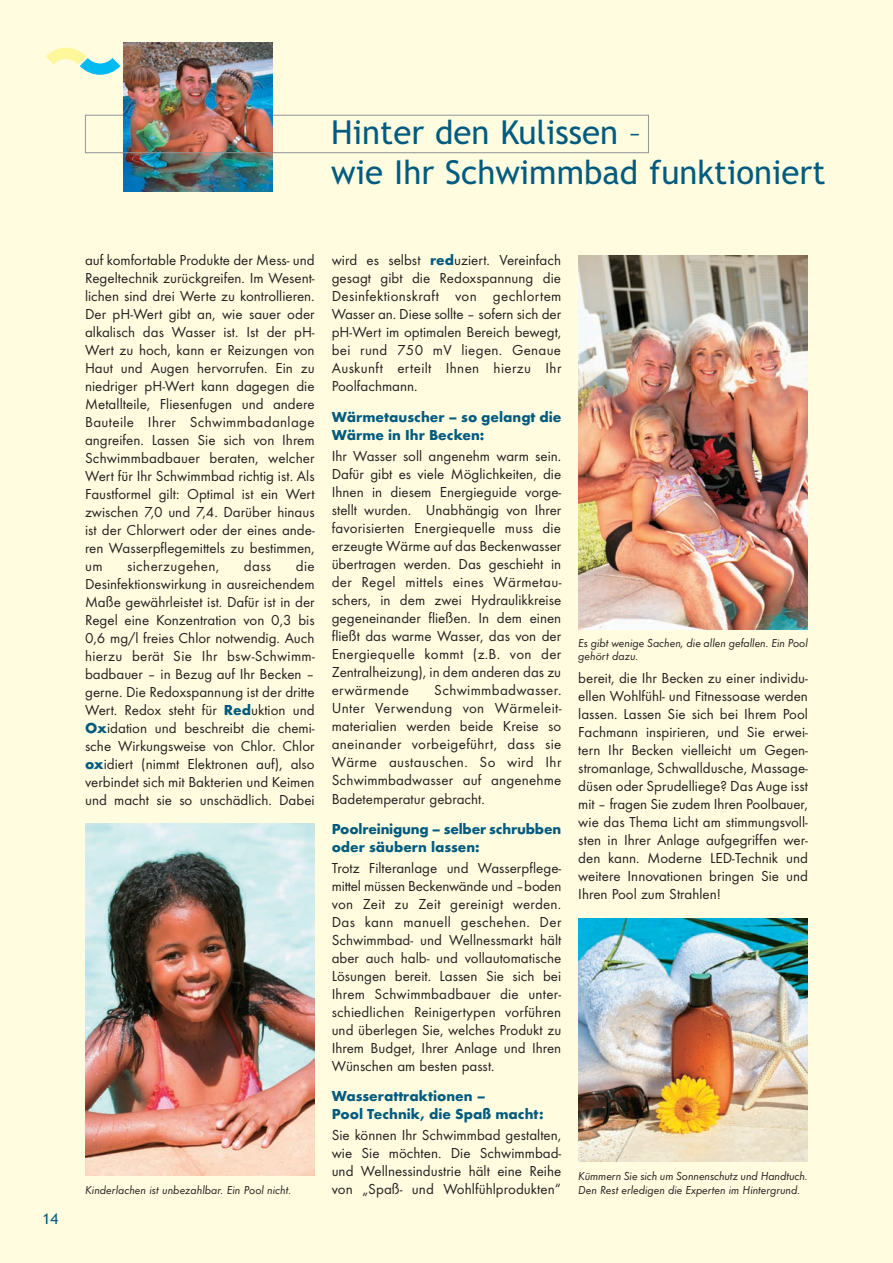
<style>
.page{position:relative;width:893px;height:1263px;background:#fffce0}
.page>*{position:absolute;margin:0;border:0;box-sizing:border-box;transform-origin:0 0}
.t1{font:33px/39.6px "Trebuchet MS";color:#005b7f}
.t2{font:15px/18px "Futura T";color:#231f20;text-align:justify}
.t3{font:700 15px/18px "Futura T";color:#005b7f}
.t4{font:15px "Futura T";letter-spacing:.025em;color:#231f20}
.t5{font:15px "Trebuchet MS";color:#005b7f}
.t6{font:italic 12px/13.5px "Futura T";color:#231f20}
.s1{font-weight:700;color:#005b7f}
</style>
<div class="page">
<svg style="left:46px;top:48px;width:75px;height:27px"></svg>
<div style="left:85px;top:115px;width:564px;height:38px;border:1px solid #939598"></div>
<img style="left:123px;top:43px;width:149px;height:148px">
<hr style="left:123px;top:152px;width:149px;height:1px;background:#939598">
<img style="left:578px;top:256px;width:230px;height:374px">
<img style="left:578px;top:918px;width:230px;height:243px">
<img style="left:85px;top:824px;width:230px;height:351px">
<h1 class="t1" style="left:331px;top:113px;width:496px">Hinter den Kulissen –<br>wie Ihr Schwimmbad funktioniert</h1>
<p class="t5" style="left:43px;top:1210px;width:17px">14</p>
<p class="t2" style="left:85px;top:251px;width:231px">auf komfortable Produkte der Mess- und Regeltechnik zurückgreifen. Im Wesent - lichen sind drei Werte zu kontrollieren.<br>Der pH-Wert gibt an, wie sauer oder alkalisch das Wasser ist. Ist der pH-Wert zu hoch, kann er Reizungen von Haut und Augen hervorrufen. Ein zu niedriger pH-Wert kann dagegen die Metallteile, Fliesenfugen und andere Bauteile Ihrer Schwimmbadanlage angreifen. Lassen Sie sich von Ihrem Schwimmbadbauer beraten, welcher Wert für Ihr Schwimmbad richtig ist. Als Faustformel gilt: Optimal ist ein Wert zwischen 7,0 und 7,4. Darüber hinaus ist der Chlorwert oder der eines ande&shy;ren Wasserpflegemittels zu bestimmen, um</p>
<p class="t2" style="left:85px;top:557px;width:231px;text-indent:211px">die Desinfektionswirkung in ausreichendem Maße gewährleistet ist. Dafür ist in der Regel eine Konzentration von 0,3 bis 0,6 mg/l freies Chlor notwendig. Auch hierzu berät Sie Ihr bsw-Schwimm - badbauer – in Bezug auf Ihr Becken – gerne. Die Redoxspannung ist der dritte Wert. Redox steht für <span class="s1">Red</span>uktion und <span class="s1">Ox</span>idation und beschreibt die chemi&shy;sche Wirkungsweise von Chlor. Chlor <span class="s1">ox</span>idiert (nimmt Elektronen auf), also verbindet sich mit Bakterien und Keimen und macht sie so unschädlich. Dabei</p>
<p class="t4" style="left:127px;top:557px;width:94px">sicherzugehen,</p>
<p class="t2" style="left:244px;top:557px;width:29px">dass</p>
<p class="t6" style="left:85px;top:1183px;width:208px">Kinderlachen ist unbezahlbar. Ein Pool nicht.</p>
<p class="t2" style="left:332px;top:251px;width:231px">wird es selbst <span class="s1">red</span>uziert. Vereinfach gesagt gibt die Redoxspannung die Desinfektionskraft von gechlortem Wasser an. Diese sollte – sofern sich der pH-Wert im optimalen Bereich bewegt, bei rund 750 mV liegen. Genaue Auskunft erteilt Ihnen hierzu Ihr Poolfachmann.</p>
<p class="t3" style="left:332px;top:407px;width:231px">Wärmetauscher – so gelangt die<br>Wärme in Ihr Becken:</p>
<p class="t2" style="left:332px;top:446px;width:231px">Ihr Wasser soll angenehm warm sein.<br>Dafür gibt es viele Möglichkeiten, die Ihnen in diesem Energieguide vorge&shy;stellt wurden. Unabhängig von Ihrer favorisierten Energiequelle muss die erzeugte Wärme auf das Beckenwasser übertragen werden. Das geschieht in der Regel mittels eines Wärme tau - schers, in dem zwei Hydraulikkreise gegeneinander fließen. In dem einen fließt das warme Wasser, das von der Energiequelle kommt (z.B. von der Zentralheizung), in dem anderen das zu erwärmende</p>
<p class="t2" style="left:332px;top:681px;width:231px;text-indent:103px">Schwimmbadwasser.<br>Unter Verwendung von Wärmeleit - materialien werden beide Kreise so aneinander vorbeigeführt, dass sie Wärme austauschen. So wird Ihr Schwimmbadwasser auf angenehme Badetemperatur gebracht.</p>
<p class="t3" style="left:332px;top:819px;width:231px">Poolreinigung – selber schrubben oder säubern lassen:</p>
<p class="t2" style="left:332px;top:858px;width:231px">Trotz Filteranlage und Wasserpflege - mittel müssen Beckenwände und –boden von Zeit zu Zeit gereinigt werden.<br>Das kann manuell geschehen. Der Schwimm bad- und Wellnessmarkt hält aber auch halb- und vollautomatische Lösungen bereit. Lassen Sie sich bei Ihrem Schwimmbadbauer die unter&shy;schiedlichen Reinigertypen vorführen und überlegen Sie, welches Produkt zu Ihrem Budget, Ihrer Anlage und Ihren Wünschen am besten passt.</p>
<p class="t3" style="left:332px;top:1087px;width:213px">Wasserattraktionen –<br>Pool Technik, die Spaß macht:</p>
<p class="t2" style="left:332px;top:1126px;width:231px">Sie können Ihr Schwimmbad gestalten, wie Sie möchten. Die Schwimmbad&shy;und Wellnessindustrie hält eine Reihe von „Spaß- und Wohlfühlprodukten“</p>
<p class="t6" style="left:578px;top:636px;width:231px">Es gibt wenige Sachen, die allen gefallen. Ein Pool gehört dazu.</p>
<p class="t2" style="left:578px;top:669px;width:231px">bereit, die Ihr Becken zu einer individu&shy;ellen Wohlfühl- und Fitnessoase werden lassen. Lassen Sie sich bei Ihrem Pool Fachmann inspirieren, und Sie erwei&shy;tern Ihr Becken vielleicht um Gegen - stromanlage, Schwalldusche, Massage - düsen oder Sprudelliege? Das Auge isst mit – fragen Sie zudem Ihren Poolbauer, wie das Thema Licht am stimmungsvoll&shy;sten in Ihrer Anlage aufgegriffen wer&shy;den kann. Moderne LED-Technik und weitere Innovationen bringen Sie und Ihren Pool zum Strahlen!</p>
<p class="t6" style="left:578px;top:1169px;width:231px">Kümmern Sie sich um Sonnenschutz und Handtuch.<br>Den Rest erledigen die Experten im Hintergrund.</p>
</div>
